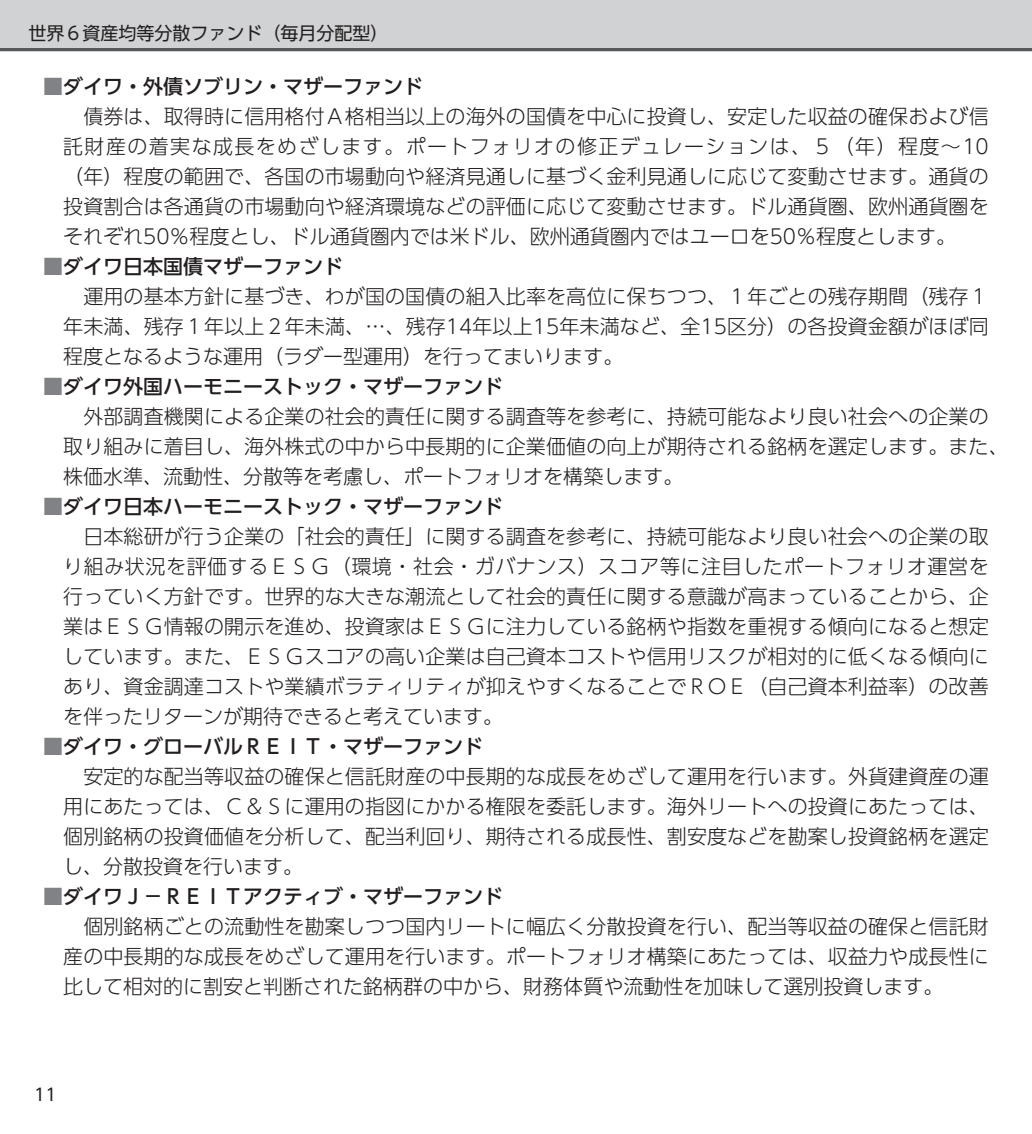
<style>
.page{position:relative;width:1032px;height:1134px;background:#fff}
.page>*{position:absolute;margin:0;border:0;box-sizing:border-box;transform-origin:0 0}
.t1{font:20px/30px "UD Shin Go Pro Light 90 msp RKSJ H";letter-spacing:.005em;color:#231f20;text-align:justify}
.t2{font:20px "UD Shin Go Pro Medium 90 msp RKSJ H";color:#231f20}
.t3{font:18px "UD Shin Go Pro Regular 90 msp RKSJ H";color:#231f20}
.t4{font:17px "UD Shin Go Pro Regular 90 msp RKSJ H";color:#231f20}
.s1{color:#808285}
</style>
<div class="page">
<div style="left:0;top:0;width:1032px;height:51px;background:#d1d2d4"></div>
<hr style="left:0;top:48px;width:1032px;height:3px;background:#57585a">
<p class="t3" style="left:28px;top:27px;width:361px">世界６資産均等分散ファンド（毎月分配型）</p>
<p class="t2" style="left:43px;top:79px;width:381px"><span class="s1">■</span>ダイワ・外債ソブリン・マザーファンド</p>
<p class="t1" style="left:63px;top:104px;width:927px">　債券は、取得時に信用格付Ａ格相当以上の海外の国債を中心に投資し、安定した収益の確保および信託財産の着実な成長をめざします。ポートフォリオの修正デュレーションは、５（年）程度～10（年）程度の範囲で、各国の市場動向や経済見通しに基づく金利見通しに応じて変動させます。通貨の投資割合は各通貨の市場動向や経済環境などの評価に応じて変動させます。ドル通貨圏、欧州通貨圏をそれぞれ50％程度とし、ドル通貨圏内では米ドル、欧州通貨圏内ではユーロを50％程度とします。</p>
<p class="t2" style="left:43px;top:259px;width:302px"><span class="s1">■</span>ダイワ日本国債マザーファンド</p>
<p class="t1" style="left:63px;top:284px;width:927px">　運用の基本方針に基づき、わが国の国債の組入比率を高位に保ちつつ、１年ごとの残存期間（残存１年未満、残存１年以上２年未満、…、残存14年以上15年未満など、全15区分）の各投資金額がほぼ同程度となるような運用（ラダー型運用）を行ってまいります。</p>
<p class="t2" style="left:43px;top:379px;width:462px"><span class="s1">■</span>ダイワ外国ハーモニーストック・マザーファンド</p>
<p class="t1" style="left:63px;top:404px;width:947px;text-align:left">　外部調査機関による企業の社会的責任に関する調査等を参考に、持続可能なより良い社会への企業の取り組みに着目し、海外株式の中から中長期的に企業価値の向上が期待される銘柄を選定します。また、株価水準、流動性、分散等を考慮し、ポートフォリオを構築します。</p>
<p class="t2" style="left:43px;top:499px;width:462px"><span class="s1">■</span>ダイワ日本ハーモニーストック・マザーファンド</p>
<p class="t1" style="left:63px;top:524px;width:927px">　日本総研が行う企業の「社会的責任」に関する調査を参考に、持続可能なより良い社会への企業の取り組み状況を評価するＥＳＧ（環境・社会・ガバナンス）スコア等に注目したポートフォリオ運営を行っていく方針です。世界的な大きな潮流として社会的責任に関する意識が高まっていることから、企業はＥＳＧ情報の開示を進め、投資家はＥＳＧに注力している銘柄や指数を重視する傾向になると想定しています。また、ＥＳＧスコアの高い企業は自己資本コストや信用リスクが相対的に低くなる傾向にあり、資金調達コストや業績ボラティリティが抑えやすくなることでＲＯＥ（自己資本利益率）の改善を伴ったリターンが期待できると考えています。</p>
<p class="t2" style="left:43px;top:739px;width:442px"><span class="s1">■</span>ダイワ・グローバルＲＥＩＴ・マザーファンド</p>
<p class="t1" style="left:63px;top:764px;width:927px">　安定的な配当等収益の確保と信託財産の中長期的な成長をめざして運用を行います。外貨建資産の運用にあたっては、Ｃ＆Ｓに運用の指図にかかる権限を委託します。海外リートへの投資にあたっては、個別銘柄の投資価値を分析して、配当利回り、期待される成長性、割安度などを勘案し投資銘柄を選定し、分散投資を行います。</p>
<p class="t2" style="left:43px;top:889px;width:462px"><span class="s1">■</span>ダイワＪ－ＲＥＩＴアクティブ・マザーファンド</p>
<p class="t1" style="left:63px;top:914px;width:927px">　個別銘柄ごとの流動性を勘案しつつ国内リートに幅広く分散投資を行い、配当等収益の確保と信託財産の中長期的な成長をめざして運用を行います。ポートフォリオ構築にあたっては、収益力や成長性に比して相対的に割安と判断された銘柄群の中から、財務体質や流動性を加味して選別投資します。</p>
<p class="t4" style="left:34px;top:1089px;width:24px">11</p>
</div>
